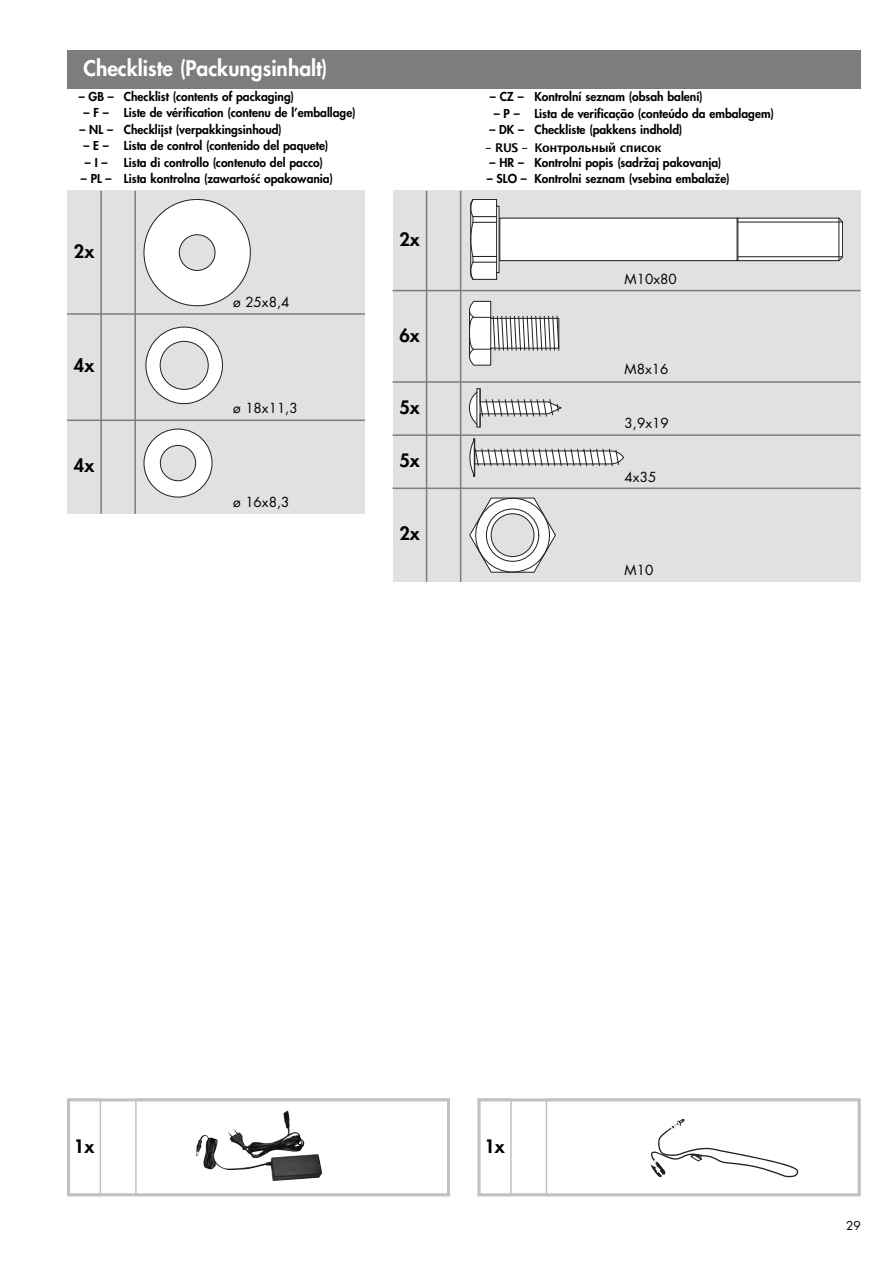
<style>
.page{position:relative;width:893px;height:1263px;background:#fff}
.page>*{position:absolute;margin:0;border:0;box-sizing:border-box;transform-origin:0 0}
.t1{font:800 21px "Futura CE";color:#fff}
.t2{font:800 18px "Futura CE";color:#000}
.t3{font:13.5px "Futura CE";color:#000}
.t4{font:800 12px "Futura CE";color:#000}
.t5{font:700 12px "Lucida Grande";letter-spacing:-.035em;color:#000}
.t6{font:12px "Futura CE";color:#000}
</style>
<div class="page">
<div style="left:67px;top:50px;width:793px;height:39px;background:#7d7d7d"></div>
<div style="left:67px;top:191px;width:298px;height:323px;background:#e1e1e1"></div>
<svg style="left:144px;top:199px;width:107px;height:107px"></svg>
<svg style="left:145px;top:327px;width:78px;height:78px"></svg>
<svg style="left:144px;top:429px;width:68px;height:68px"></svg>
<div style="left:160px;top:445px;width:36px;height:36px;border:1px solid #231f20;border-radius:50%"></div>
<div style="left:144px;top:429px;width:68px;height:68px;border:1px solid #231f20;border-radius:50%"></div>
<hr style="left:100px;top:191px;width:2px;height:323px;background:#7d7d7d">
<hr style="left:134px;top:191px;width:2px;height:323px;background:#7d7d7d">
<hr style="left:67px;top:313px;width:298px;height:2px;background:#7d7d7d">
<hr style="left:67px;top:420px;width:298px;height:1px;background:#7d7d7d">
<div style="left:392px;top:191px;width:468px;height:391px;background:#e1e1e1"></div>
<svg style="left:470px;top:199px;width:372px;height:81px"></svg>
<hr style="left:737px;top:222px;width:105px;height:1px;background:#231f20">
<hr style="left:737px;top:218px;width:1px;height:43px;background:#231f20">
<hr style="left:736px;top:218px;width:1px;height:43px;background:#231f20">
<hr style="left:838px;top:218px;width:1px;height:43px;background:#231f20">
<hr style="left:737px;top:256px;width:105px;height:1px;background:#231f20">
<svg style="left:469px;top:301px;width:90px;height:65px"></svg>
<svg style="left:469px;top:497px;width:87px;height:76px"></svg>
<div style="left:486px;top:509px;width:53px;height:52px;border:1px solid #231f20;border-radius:50%"></div>
<div style="left:475px;top:498px;width:74px;height:74px;border:1px solid #231f20;border-radius:50%"></div>
<div style="left:473px;top:439px;width:2px;height:38px;border:1px solid #231f20"></div>
<svg style="left:469px;top:440px;width:155px;height:35px"></svg>
<hr style="left:426px;top:191px;width:1px;height:391px;background:#7d7d7d">
<hr style="left:460px;top:191px;width:1px;height:391px;background:#7d7d7d">
<hr style="left:392px;top:290px;width:468px;height:1px;background:#7d7d7d">
<hr style="left:392px;top:381px;width:468px;height:2px;background:#7d7d7d">
<hr style="left:392px;top:488px;width:468px;height:1px;background:#7d7d7d">
<svg style="left:469px;top:388px;width:93px;height:40px"></svg>
<hr style="left:392px;top:434px;width:468px;height:2px;background:#7d7d7d">
<div style="left:67px;top:1098px;width:383px;height:98px;border:3px solid #c1c1c1"></div>
<div style="left:67px;top:1098px;width:34px;height:98px;border:2px solid #c1c1c1"></div>
<img style="left:195px;top:1111px;width:127px;height:70px">
<div style="left:135px;top:1098px;width:315px;height:98px;border:2px solid #c1c1c1"></div>
<div style="left:477px;top:1098px;width:383px;height:98px;border:3px solid #c1c1c1"></div>
<div style="left:477px;top:1098px;width:34px;height:98px;border:2px solid #c1c1c1"></div>
<svg style="left:650px;top:1119px;width:148px;height:58px"></svg>
<div style="left:545px;top:1098px;width:315px;height:98px;border:2px solid #c1c1c1"></div>
<h1 class="t1" style="left:83px;top:58px;width:246px">Checkliste (Packungsinhalt)</h1>
<p class="t4" style="left:79px;top:91px;width:217px">– GB – Checklist (contents of packaging)</p>
<p class="t4" style="left:84px;top:107px;width:27px">– F –</p>
<p class="t4" style="left:124px;top:107px;width:233px">Liste de vérification (contenu de l’emballage)</p>
<p class="t4" style="left:79px;top:124px;width:204px">– NL – Checklijst (verpakkingsinhoud)</p>
<p class="t4" style="left:83px;top:140px;width:246px">– E – Lista de control (contenido del paquete)</p>
<p class="t4" style="left:85px;top:157px;width:24px">– I –</p>
<p class="t4" style="left:124px;top:157px;width:200px">Lista di controllo (contenuto del pacco)</p>
<p class="t4" style="left:81px;top:173px;width:254px">– PL – Lista kontrolna (zawartość opakowania)</p>
<h2 class="t2" style="left:74px;top:242px;width:22px">2x</h2>
<h2 class="t2" style="left:74px;top:357px;width:22px">4x</h2>
<h2 class="t2" style="left:74px;top:457px;width:22px">4x</h2>
<p class="t3" style="left:233px;top:296px;width:58px">ø 25x8,4</p>
<p class="t3" style="left:233px;top:402px;width:66px">ø 18x11,3</p>
<p class="t3" style="left:233px;top:496px;width:58px">ø 16x8,3</p>
<h2 class="t2" style="left:399px;top:231px;width:22px">2x</h2>
<h2 class="t2" style="left:399px;top:326px;width:22px">6x</h2>
<h2 class="t2" style="left:399px;top:399px;width:22px">5x</h2>
<h2 class="t2" style="left:399px;top:452px;width:22px">5x</h2>
<h2 class="t2" style="left:399px;top:525px;width:22px">2x</h2>
<p class="t4" style="left:490px;top:91px;width:214px">– CZ – Kontrolní seznam (obsah balení)</p>
<p class="t4" style="left:494px;top:107px;width:281px">– P – Lista de verificação (conteúdo da embalagem)</p>
<p class="t4" style="left:489px;top:124px;width:194px">– DK – Checkliste (pakkens indhold)</p>
<p class="t5" style="left:485px;top:141px;width:178px">– RUS – Контрольный список</p>
<p class="t4" style="left:489px;top:156px;width:233px">– HR – Kontrolni popis (sadržaj pakovanja)</p>
<p class="t4" style="left:486px;top:173px;width:244px">– SLO – Kontrolni seznam (vsebina embalaže)</p>
<p class="t3" style="left:624px;top:273px;width:54px">M10x80</p>
<p class="t3" style="left:624px;top:363px;width:45px">M8x16</p>
<p class="t3" style="left:624px;top:417px;width:46px">3,9x19</p>
<p class="t3" style="left:624px;top:470px;width:33px">4x35</p>
<p class="t3" style="left:624px;top:564px;width:30px">M10</p>
<h2 class="t2" style="left:74px;top:1137px;width:22px">1x</h2>
<h2 class="t2" style="left:484px;top:1137px;width:22px">1x</h2>
<p class="t6" style="left:846px;top:1220px;width:16px">29</p>
</div>
